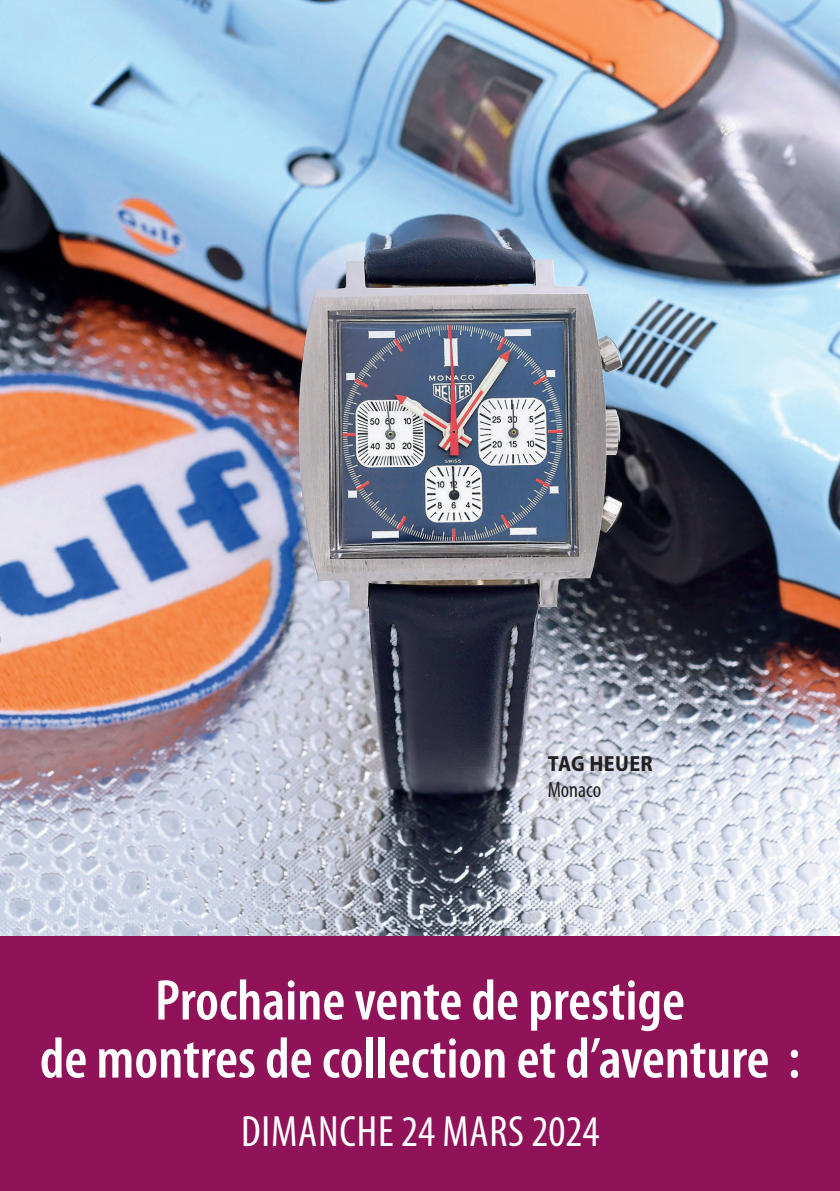
<style>
.page{position:relative;width:840px;height:1191px;background:#fff}
.page>*{position:absolute;margin:0;border:0;box-sizing:border-box;transform-origin:0 0}
.t1{font:600 condensed 58px/58px "Myriad Pro";color:#fff;text-align:center}
.t2{font:condensed 44px "Myriad Pro";letter-spacing:.02em;color:#fff}
.t3{font:700 semi-condensed 22px "Myriad Pro";letter-spacing:.02em;color:#231f20}
.t4{font:condensed 22px "Myriad Pro";color:#231f20}
</style>
<div class="page">
<div style="left:0;top:935px;width:839px;height:256px;background:#901259"></div>
<img style="left:0;top:0;width:839px;height:935px">
<p class="t3" style="left:547px;top:749px;width:106px">TAG HEUER</p>
<p class="t4" style="left:547px;top:776px;width:55px">Monaco</p>
<p class="t1" style="left:40px;top:970px;width:761px">Prochaine vente de prestige<br>de montres de collection et d’aventure :</p>
<p class="t2" style="left:241px;top:1104px;width:359px">DIMANCHE 24 MARS 2024</p>
</div>
